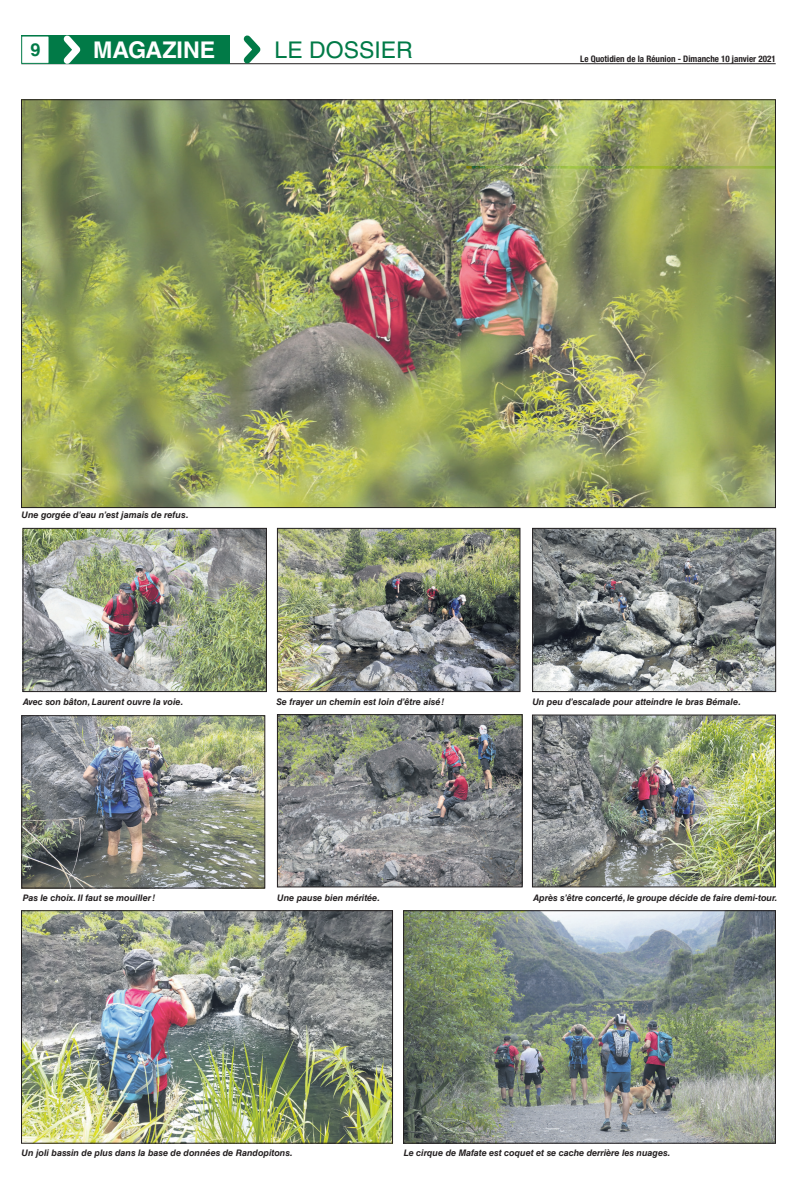
<style>
.page{position:relative;width:797px;height:1191px;background:#fff}
.page>*{position:absolute;margin:0;border:0;box-sizing:border-box;transform-origin:0 0}
.t1{font:23px "Helvetica LT Std";color:#017a47}
.t2{font:700 23px "Helvetica LT Std";color:#fff}
.t3{font:700 18px "Helvetica LT Std";color:#017a47}
.t4{font:italic 700 9px "Helvetica LT Std";color:#231f20}
.t5{font:700 condensed 9px "Helvetica Neue LT Std";color:#231f20}
</style>
<div class="page">
<hr style="left:21px;top:64px;width:754px;height:1px;background:#231f20">
<div style="left:21px;top:36px;width:208px;height:28px;background:#017a47"></div>
<div style="left:22px;top:36px;width:27px;height:27px;background:#fff"></div>
<div style="left:21px;top:36px;width:29px;height:28px;border:1px solid #017a47"></div>
<svg style="left:57px;top:35px;width:29px;height:30px"></svg>
<svg style="left:237px;top:35px;width:29px;height:30px"></svg>
<img style="left:23px;top:101px;width:750px;height:405px">
<img style="left:25px;top:530px;width:240px;height:160px">
<div style="left:23px;top:528px;width:244px;height:164px;border:1px solid #231f20"></div>
<img style="left:405px;top:912px;width:368px;height:229px">
<div style="left:403px;top:910px;width:372px;height:233px;border:1px solid #231f20"></div>
<img style="left:279px;top:716px;width:241px;height:169px">
<div style="left:277px;top:714px;width:245px;height:173px;border:1px solid #231f20"></div>
<img style="left:279px;top:530px;width:239px;height:160px">
<div style="left:277px;top:528px;width:243px;height:164px;border:1px solid #231f20"></div>
<img style="left:534px;top:530px;width:239px;height:160px">
<div style="left:532px;top:528px;width:243px;height:164px;border:1px solid #231f20"></div>
<img style="left:24px;top:717px;width:239px;height:169px">
<div style="left:22px;top:715px;width:243px;height:173px;border:1px solid #231f20"></div>
<img style="left:23px;top:912px;width:368px;height:229px">
<div style="left:21px;top:910px;width:372px;height:233px;border:1px solid #231f20"></div>
<img style="left:534px;top:716px;width:239px;height:169px">
<div style="left:532px;top:714px;width:243px;height:173px;border:1px solid #231f20"></div>
<h2 class="t3" style="left:30px;top:39px;width:12px">9</h2>
<h1 class="t2" style="left:93px;top:36px;width:124px">MAGAZINE</h1>
<h1 class="t1" style="left:274px;top:37px;width:140px">LE DOSSIER</h1>
<p class="t5" style="left:580px;top:53px;width:197px">Le Quotidien de la Réunion - Dimanche 10 janvier 2021</p>
<p class="t4" style="left:22px;top:509px;width:168px">Une gorgée d’eau n’est jamais de refus.</p>
<p class="t4" style="left:23px;top:696px;width:162px">Avec son bâton, Laurent ouvre la voie.</p>
<p class="t4" style="left:23px;top:892px;width:134px">Pas le choix. Il faut se mouiller!</p>
<p class="t4" style="left:276px;top:696px;width:170px">Se frayer un chemin est loin d’être aisé!</p>
<p class="t4" style="left:532px;top:696px;width:210px">Un peu d’escalade pour atteindre le bras Bémale.</p>
<p class="t4" style="left:277px;top:892px;width:104px">Une pause bien méritée.</p>
<p class="t4" style="left:533px;top:892px;width:245px">Après s’être concerté, le groupe décide de faire demi-tour.</p>
<p class="t4" style="left:22px;top:1146px;width:273px">Un joli bassin de plus dans la base de données de Randopitons.</p>
<p class="t4" style="left:404px;top:1146px;width:268px">Le cirque de Mafate est coquet et se cache derrière les nuages.</p>
</div>
